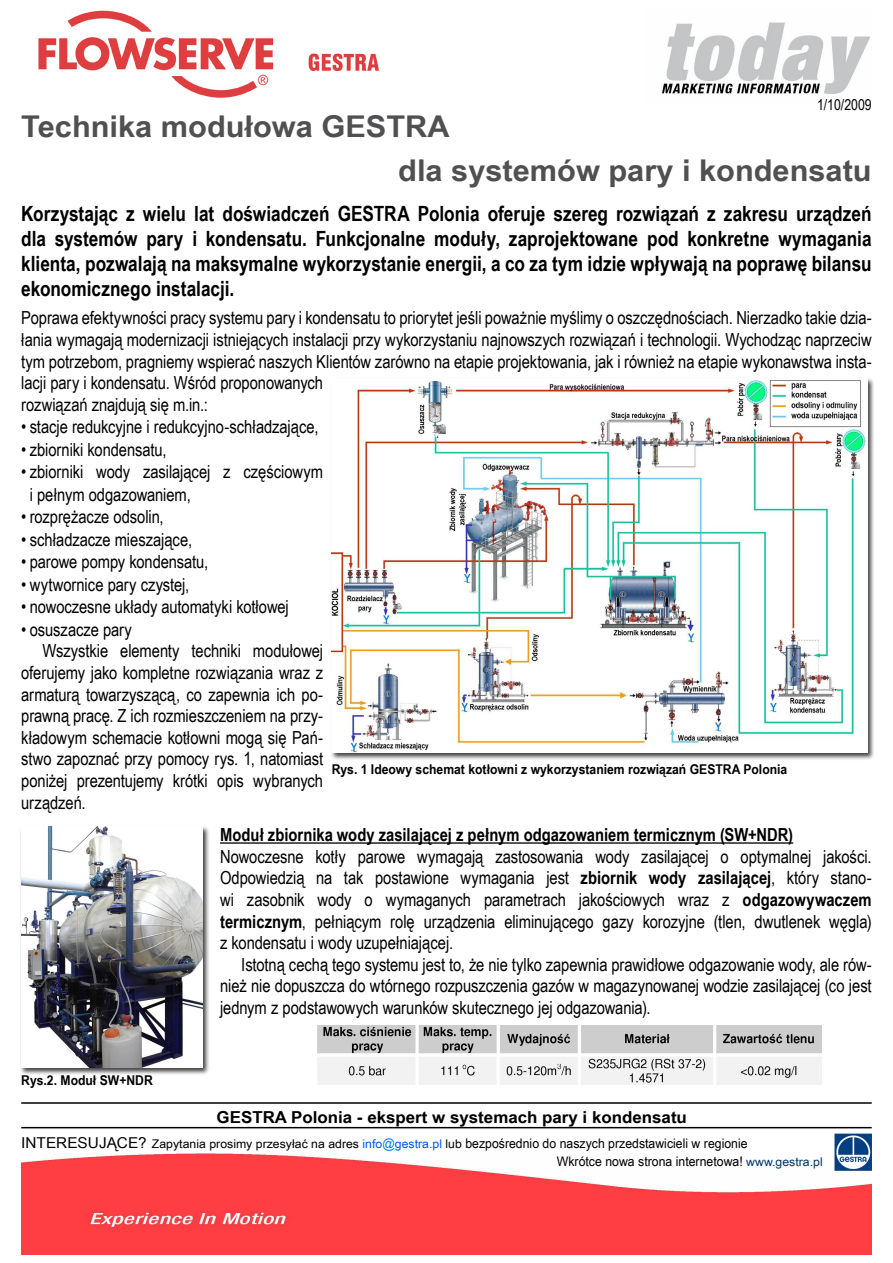
<style>
.page{position:relative;width:893px;height:1263px;background:#fff}
.page>*{position:absolute;margin:0;border:0;box-sizing:border-box;transform-origin:0 0}
.t1{font:700 30px "Arial Narrow";color:#505052;scale:1.25 1}
.t2{font:700 21px/25.2px "Arial Narrow";color:#000;text-align:justify}
.t3{font:18px/21.6px "Arial Narrow";letter-spacing:-.005em;color:#000}
.t4{font:700 18px "Arial Narrow";color:#000}
.t5{font:700 16.5px "Arial Narrow";color:#000;scale:1.25 1}
.t6{font:15px "Arial Narrow";color:#000}
.t7{font:700 13.5px "Arial Narrow";color:#000;scale:1.1 1}
.t8{font:13.2px/18px "Arial Narrow";color:#000;scale:1.14 1}
.s1{font-weight:700}
.s2{font-size:15px}
.s3{font-size:12px}
.s4{font-size:12px;color:#0055f4}
.s5{color:#007bec}
.s6{font-size:12px;color:#036}
</style>
<div class="page">
<img style="left:662px;top:22px;width:209px;height:72px">
<img style="left:21px;top:1154px;width:851px;height:100px">
<img style="left:38px;top:10px;width:341px;height:88px">
<hr style="left:21px;top:1102px;width:851px;height:2px;background:#000">
<hr style="left:21px;top:1127px;width:851px;height:1px;background:#000">
<img style="left:834px;top:1133px;width:38px;height:38px">
<div style="left:330px;top:377px;width:551px;height:389px;background:#000;opacity:.75"></div>
<img style="left:332px;top:378px;width:535px;height:375px">
<hr style="left:220px;top:842px;width:573px;height:2px;background:#000">
<img style="left:318px;top:1026px;width:504px;height:58px">
<div style="left:20px;top:825px;width:205px;height:256px;background:#000;opacity:.75"></div>
<img style="left:21px;top:826px;width:182px;height:241px">
<h1 class="t1" style="left:21px;top:104px;width:344px">Technika modułowa GESTRA</h1>
<p class="t6" style="left:817px;top:93px;width:56px">1/10/2009</p>
<h1 class="t1" style="left:398px;top:147px;width:380px">dla systemów pary i kondensatu</h1>
<p class="t2" style="left:21px;top:200px;width:852px">Korzystając z wielu lat doświadczeń GESTRA Polonia oferuje szereg rozwiązań z zakresu urządzeń dla systemów pary i kondensatu. Funkcjonalne moduły, zaprojektowane pod konkretne wymagania klienta, pozwalają na maksymalne wykorzystanie energii, a co za tym idzie wpływają na poprawę bilansu ekonomicznego instalacji.</p>
<p class="t3" style="left:21px;top:307px;width:852px">Poprawa efektywności pracy systemu pary i kondensatu to priorytet jeśli poważnie myślimy o oszczędnościach. Nierzadko takie dzia&shy;łania wymagają modernizacji istniejących instalacji przy wykorzystaniu najnowszych rozwiązań i technologii. Wychodząc naprzeciw tym potrzebom, pragniemy wspierać naszych Klientów zarówno na etapie projektowania, jak i również na etapie wykonawstwa insta&shy;lacji pary i kondensatu. Wśród proponowanych<br>rozwiązań znajdują się m.in.:</p>
<p class="t3" style="left:21px;top:415px;width:299px">• stacje redukcyjne i redukcyjno-schładzające,</p>
<p class="t3" style="left:21px;top:438px;width:147px">• zbiorniki kondensatu,</p>
<p class="t3" style="left:30px;top:460px;width:295px;line-height:22.5px;text-indent:-8px">• zbiorniki wody zasilającej z częściowym i pełnym odgazowaniem,</p>
<p class="t3" style="left:21px;top:505px;width:144px">• rozprężacze odsolin,</p>
<p class="t3" style="left:21px;top:528px;width:172px">• schładzacze mieszające,</p>
<p class="t3" style="left:21px;top:550px;width:189px">• parowe pompy kondensatu,</p>
<p class="t3" style="left:21px;top:573px;width:170px">• wytwornice pary czystej,</p>
<p class="t3" style="left:21px;top:595px;width:269px">• nowoczesne układy automatyki kotłowej</p>
<p class="t3" style="left:21px;top:618px;width:112px">• osuszacze pary</p>
<p class="t3" style="left:43px;top:640px;width:282px">Wszystkie elementy techniki modułowej</p>
<p class="t3" style="left:21px;top:661px;width:303px">oferujemy jako kompletne rozwiązania wraz z</p>
<p class="t3" style="left:21px;top:683px;width:303px">armaturą towarzyszącą, co zapewnia ich po-</p>
<p class="t3" style="left:21px;top:704px;width:303px">prawną pracę. Z ich rozmieszczeniem na przy-</p>
<p class="t3" style="left:21px;top:726px;width:303px">kładowym schemacie kotłowni mogą się Pań-</p>
<p class="t3" style="left:21px;top:748px;width:303px">stwo zapoznać przy pomocy rys. 1, natomiast</p>
<p class="t3" style="left:21px;top:769px;width:303px">poniżej prezentujemy krótki opis wybranych</p>
<p class="t3" style="left:21px;top:791px;width:66px">urządzeń.</p>
<p class="t4" style="left:220px;top:821px;width:575px">Moduł zbiornika wody zasilającej z pełnym odgazowaniem termicznym (SW+NDR)</p>
<p class="t3" style="left:220px;top:845px;width:653px;text-align:justify">Nowoczesne kotły parowe wymagają zastosowania wody zasilającej o optymalnej jakości.<br>Odpowiedzią na tak postawione wymagania jest <span class="s1">zbiornik wody zasilającej</span>, który stano&shy;wi zasobnik wody o wymaganych parametrach jakościowych wraz z <span class="s1">odgazowywaczem termicznym</span>, pełniącym rolę urządzenia eliminującego gazy korozyjne (tlen, dwutlenek węgla) z kondensatu i wody uzupełniającej.</p>
<p class="t3" style="left:220px;top:953px;width:653px;text-align:justify;text-indent:21px">Istotną cechą tego systemu jest to, że nie tylko zapewnia prawidłowe odgazowanie wody, ale rów&shy;nież nie dopuszcza do wtórnego rozpuszczenia gazów w magazynowanej wodzie zasilającej (co jest jednym z podstawowych warunków skutecznego jej odgazowania).</p>
<p class="t7" style="left:332px;top:759px;width:416px">Rys. 1 Ideowy schemat kotłowni z wykorzystaniem rozwiązań GESTRA Polonia</p>
<p class="t7" style="left:21px;top:1070px;width:121px">Rys.2. Moduł SW+NDR</p>
<p class="t5" style="left:217px;top:1104px;width:378px">GESTRA Polonia - ekspert w systemach pary i kondensatu</p>
<p class="t8" style="left:557px;top:1134px;width:235px;text-indent:-536px"><span class="s2">INTERESUJĄCE?</span> <span class="s3">Zapytania prosimy przesyłać na adres</span> <span class="s4">info</span><span class="s5">@</span><span class="s4">gestra.pl</span> <span class="s3">lub</span> bezpośrednio do naszych przedstawicieli w regionie<br>Wkrótce nowa strona internetowa! <span class="s6">www.gestra.pl</span></p>
</div>
